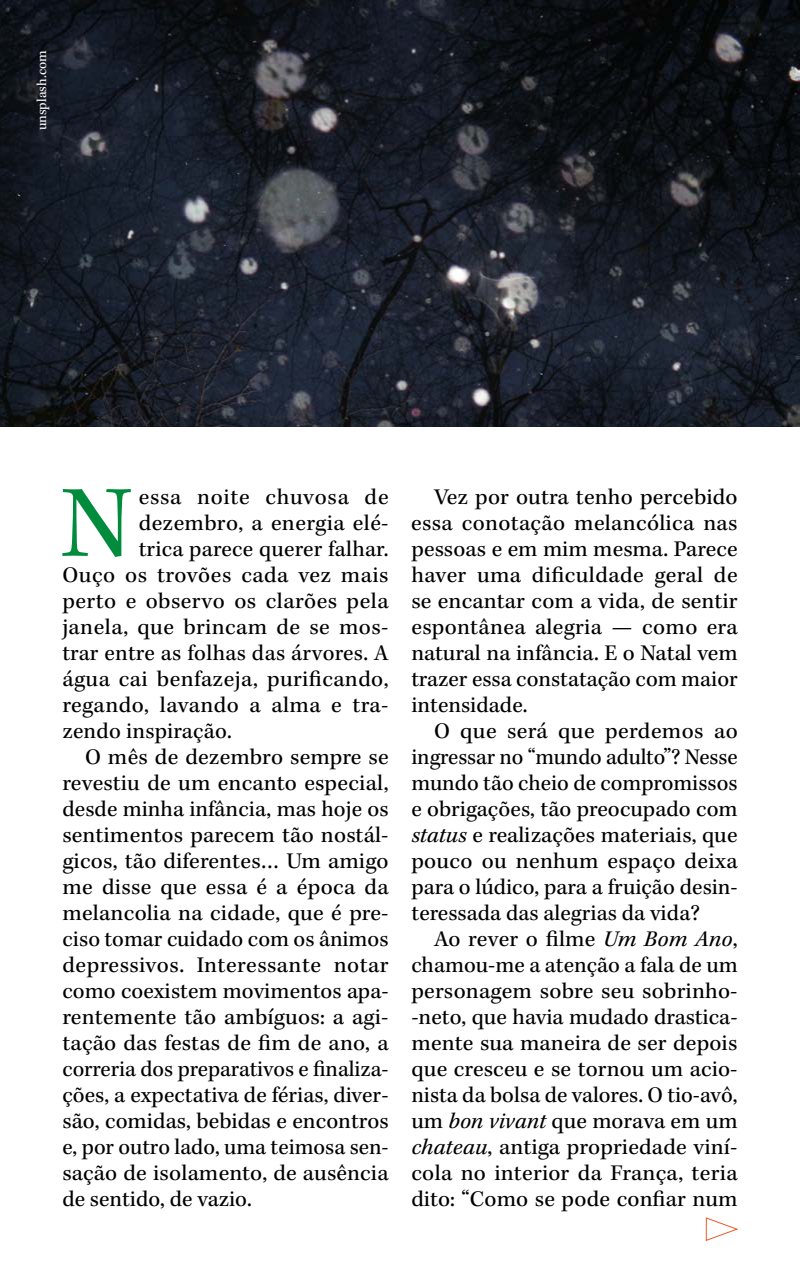
<style>
.page{position:relative;width:800px;height:1280px;background:#fff}
.page>*{position:absolute;margin:0;border:0;box-sizing:border-box;transform-origin:0 0}
.t1{font:105px "Kepler Std";color:#008c3c}
.t2{font:23px/26px "Kepler Std";letter-spacing:.005em;color:#000;text-align:justify}
.t3{font:23px "Kepler Std";letter-spacing:.025em;color:#000}
.t4{font:23px "Kepler Std";letter-spacing:.03em;color:#000}
.t5{font:14px "Kepler Std";color:#fff}
.s1{font-style:italic}
</style>
<div class="page">
<img style="left:0;top:0;width:800px;height:426px">
<svg style="left:706px;top:1217px;width:32px;height:24px"></svg>
<p class="t5" style="left:34px;top:130px;width:82px;rotate:-90deg">unsplash.com</p>
<h1 class="t1" style="left:61px;top:464px;width:72px">N</h1>
<p class="t4" style="left:139px;top:484px;width:251px">essa noite chuvosa de</p>
<p class="t2" style="left:139px;top:510px;width:251px">dezembro, a energia elé-</p>
<p class="t2" style="left:139px;top:536px;width:251px">trica parece querer falhar.</p>
<p class="t2" style="left:62px;top:562px;width:328px">Ouço os trovões cada vez mais</p>
<p class="t3" style="left:62px;top:588px;width:328px">perto e observo os clarões pela</p>
<p class="t2" style="left:62px;top:614px;width:328px">janela, que brincam de se mos-</p>
<p class="t2" style="left:62px;top:640px;width:328px">trar entre as folhas das árvores. A</p>
<p class="t2" style="left:62px;top:666px;width:328px">água cai benfazeja, purificando,</p>
<p class="t2" style="left:62px;top:692px;width:328px">regando, lavando a alma e tra-</p>
<p class="t2" style="left:62px;top:718px;width:171px">zendo inspiração.</p>
<p class="t2" style="left:85px;top:744px;width:305px">O mês de dezembro sempre se</p>
<p class="t2" style="left:62px;top:770px;width:328px">revestiu de um encanto especial,</p>
<p class="t2" style="left:62px;top:796px;width:328px">desde minha infância, mas hoje os</p>
<p class="t2" style="left:62px;top:822px;width:328px">sentimentos parecem tão nostál-</p>
<p class="t2" style="left:62px;top:848px;width:328px">gicos, tão diferentes… Um amigo</p>
<p class="t2" style="left:62px;top:874px;width:328px">me disse que essa é a época da</p>
<p class="t2" style="left:62px;top:900px;width:328px">melancolia na cidade, que é pre-</p>
<p class="t2" style="left:62px;top:926px;width:328px">ciso tomar cuidado com os ânimos</p>
<p class="t2" style="left:62px;top:952px;width:328px">depressivos. Interessante notar</p>
<p class="t2" style="left:62px;top:978px;width:328px">como coexistem movimentos apa-</p>
<p class="t2" style="left:62px;top:1004px;width:328px">rentemente tão ambíguos: a agi-</p>
<p class="t2" style="left:62px;top:1030px;width:328px">tação das festas de fim de ano, a</p>
<p class="t2" style="left:62px;top:1056px;width:328px">correria dos preparativos e finaliza-</p>
<p class="t2" style="left:62px;top:1082px;width:328px">ções, a expectativa de férias, diver-</p>
<p class="t2" style="left:62px;top:1108px;width:328px">são, comidas, bebidas e encontros</p>
<p class="t2" style="left:62px;top:1134px;width:328px">e, por outro lado, uma teimosa sen-</p>
<p class="t2" style="left:62px;top:1160px;width:328px">sação de isolamento, de ausência</p>
<p class="t2" style="left:62px;top:1186px;width:191px">de sentido, de vazio.</p>
<p class="t2" style="left:411px;top:484px;width:328px;text-indent:23px">Vez por outra tenho percebido essa conotação melancólica nas pessoas e em mim mesma. Parece haver uma dificuldade geral de se encantar com a vida, de sentir espontânea alegria — como era natural na infância. E o Natal vem trazer essa constatação com maior intensidade.</p>
<p class="t2" style="left:411px;top:718px;width:328px;text-indent:23px">O que será que perdemos ao ingressar no “mundo adulto”? Nesse mundo tão cheio de compromissos e obrigações, tão preocupado com <span class="s1">status</span> e realizações materiais, que pouco ou nenhum espaço deixa para o lúdico, para a fruição desin&shy;teressada das alegrias da vida?</p>
<p class="t2" style="left:411px;top:926px;width:328px;text-indent:23px">Ao rever o filme <span class="s1">Um Bom Ano</span>, chamou-me a atenção a fala de um personagem sobre seu sobrinho--neto, que havia mudado drastica&shy;mente sua maneira de ser depois que cresceu e se tornou um acio&shy;nista da bolsa de valores. O tio-avô, um <span class="s1">bon vivant</span> que morava em um <span class="s1">chateau</span>, antiga propriedade viní&shy;cola no interior da França, teria dito: “Como se pode confiar num</p>
</div>
